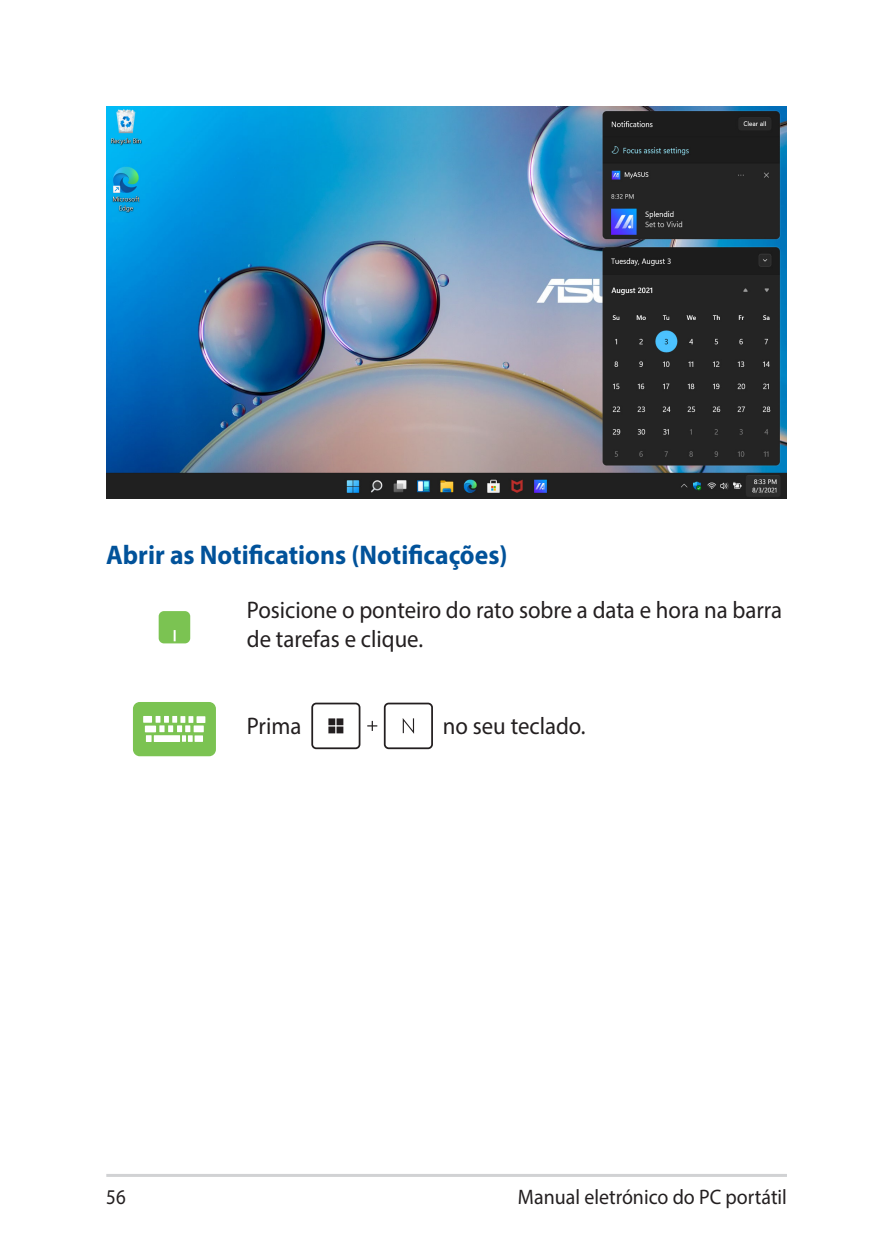
<style>
.page{position:relative;width:893px;height:1259px;background:#fff}
.page>*{position:absolute;margin:0;border:0;box-sizing:border-box;transform-origin:0 0}
.Heading_3{font:700 27px "Myriad Pro";color:#01529a;scale:.95 1}
.Table_Body_Text{font:24px/28.8px "Myriad Pro";color:#231f20;scale:.95 1}
.t1{font:21px "Myriad Pro";color:#231f20;scale:.95 1}
.t2{font:21px "Myriad Pro";color:#231f20;scale:.9 1}
</style>
<div class="page">
<hr style="left:106px;top:1174px;width:681px;height:3px;background:#d1d2d4">
<div style="left:159px;top:611px;width:31px;height:32px;background:#7bc352;border-radius:5px"></div>
<svg style="left:174px;top:630px;width:2px;height:11px"></svg>
<div style="left:134px;top:703px;width:81px;height:52px;background:#7bc352;border-radius:6px"></div>
<div style="left:133px;top:702px;width:83px;height:54px;border:2px solid #7bc352;border-radius:6px"></div>
<div style="left:197px;top:716px;width:8px;height:7px;background:#fff"></div>
<div style="left:145px;top:725px;width:11px;height:7px;background:#fff"></div>
<div style="left:146px;top:735px;width:6px;height:7px;background:#fff"></div>
<div style="left:154px;top:735px;width:26px;height:7px;background:#fff"></div>
<div style="left:194px;top:725px;width:10px;height:7px;background:#fff"></div>
<svg style="left:156px;top:716px;width:37px;height:26px"></svg>
<div style="left:195px;top:735px;width:8px;height:7px;background:#fff"></div>
<div style="left:143px;top:716px;width:9px;height:6px;background:#fff"></div>
<div style="left:384px;top:702px;width:49px;height:47px;border:2px solid #231f20;border-radius:4px"></div>
<svg style="left:367px;top:721px;width:10px;height:10px"></svg>
<div style="left:311px;top:702px;width:49px;height:47px;border:2px solid #231f20;border-radius:4px"></div>
<svg style="left:403px;top:718px;width:11px;height:16px"></svg>
<div style="left:328px;top:726px;width:7px;height:7px;background:#231f20"></div>
<div style="left:337px;top:718px;width:6px;height:7px;background:#231f20"></div>
<div style="left:328px;top:718px;width:7px;height:7px;background:#231f20"></div>
<div style="left:337px;top:726px;width:6px;height:7px;background:#231f20"></div>
<img style="left:106px;top:106px;width:681px;height:393px">
<p class="Heading_3" style="left:106px;top:537px;width:424px">Abrir as Notifications (Notificações)</p>
<p class="Table_Body_Text" style="left:247px;top:595px;width:565px">Posicione o ponteiro do rato sobre a data e hora na barra de tarefas e clique.</p>
<p class="Table_Body_Text" style="left:247px;top:711px;width:59px">Prima</p>
<p class="Table_Body_Text" style="left:443px;top:711px;width:152px">no seu teclado.</p>
<p class="t2" style="left:106px;top:1184px;width:23px">56</p>
<p class="t1" style="left:518px;top:1184px;width:285px">Manual eletrónico do PC portátil</p>
</div>
